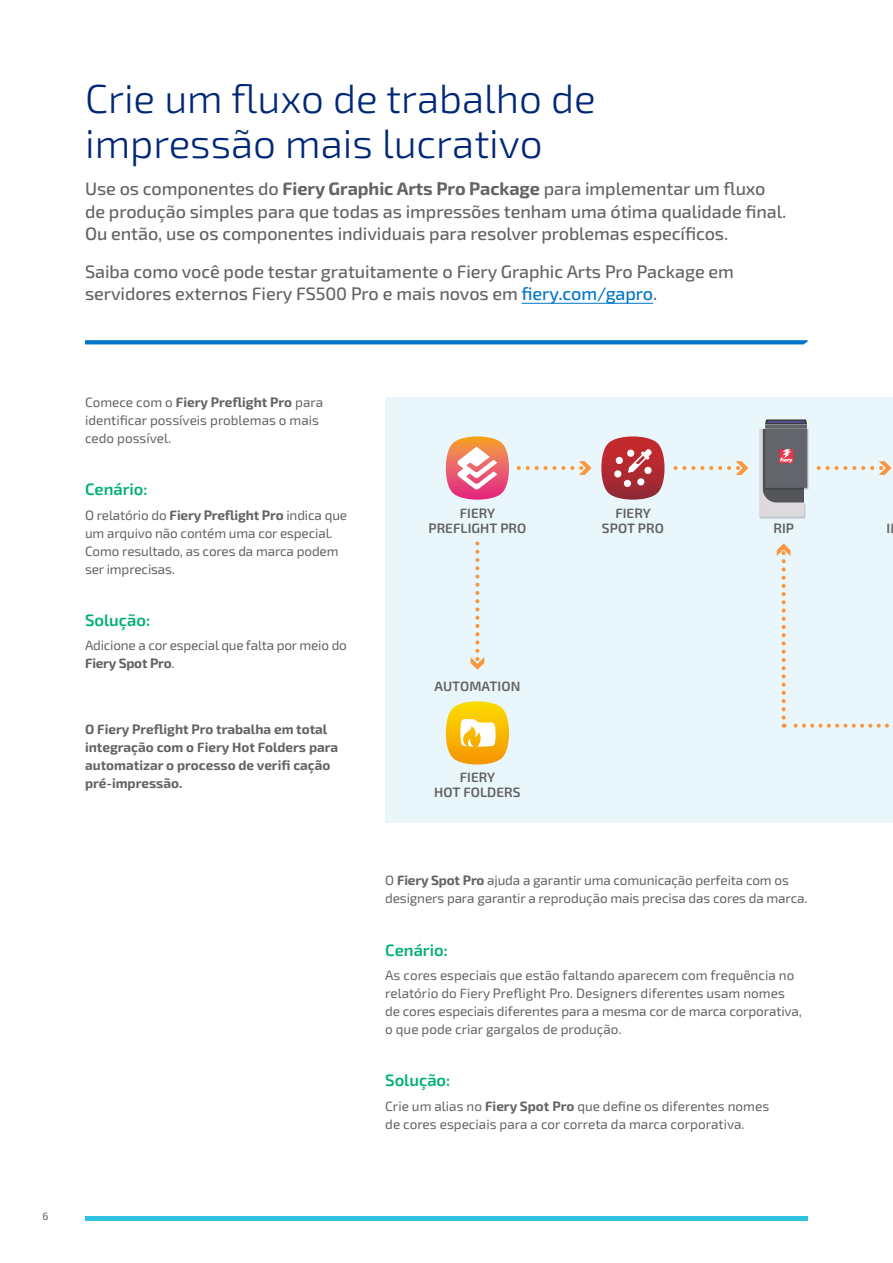
<style>
.page{position:relative;width:893px;height:1263px;background:#fff}
.page>*{position:absolute;margin:0;border:0;box-sizing:border-box;transform-origin:0 0}
.t1{font:300 40.5px/45px "Exo 2";color:#002877}
.t2{font:500 18px/22.5px "Exo 2";letter-spacing:-.005em;color:#666463}
.t3{font:600 16.5px "Exo 2";color:#00b076}
.t4{font:13.5px/18px "Exo 2";letter-spacing:-.01em;color:#666463}
.t5{font:700 13.5px/18px "Exo 2";color:#666463}
.t6{font:600 13.5px/14.9px "Exo 2";letter-spacing:.005em;color:#626261;text-align:center}
.t7{font:10.5px "Exo 2";color:#616161}
.s1{font-weight:700}
.s2{color:#0076c8}
</style>
<div class="page">
<hr style="left:85px;top:1216px;width:723px;height:4px;background:#2ec2e1">
<hr style="left:522px;top:303px;width:131px;height:1px;background:#0076c8">
<svg style="left:85px;top:340px;width:723px;height:4px;background:#0d7cca"></svg>
<div style="left:385px;top:398px;width:508px;height:425px;background:#e9f6fb"></div>
<svg style="left:519px;top:461px;width:73px;height:14px"></svg>
<svg style="left:675px;top:461px;width:73px;height:14px"></svg>
<svg style="left:819px;top:461px;width:72px;height:14px"></svg>
<svg style="left:784px;top:724px;width:105px;height:4px"></svg>
<svg style="left:777px;top:543px;width:13px;height:175px"></svg>
<svg style="left:471px;top:543px;width:13px;height:127px"></svg>
<img style="left:759px;top:429px;width:47px;height:90px">
<img style="left:807px;top:428px;width:2px;height:62px">
<svg style="left:760px;top:419px;width:47px;height:98px;background:#807d82"></svg>
<svg style="left:601px;top:436px;width:63px;height:64px;background:#bf5b61"></svg>
<div style="left:644px;top:467px;width:8px;height:7px;background:#fff;border-radius:50%"></div>
<svg style="left:446px;top:436px;width:63px;height:64px;background:#ee9796"></svg>
<svg style="left:446px;top:701px;width:63px;height:63px;background:#f7cc4c"></svg>
<h1 class="t1" style="left:85px;top:75px;width:512px">Crie um fluxo de trabalho de impressão mais lucrativo</h1>
<p class="t2" style="left:85px;top:177px;width:703px">Use os componentes do <span class="s1">Fiery Graphic Arts Pro Package</span> para implementar um fluxo de produção simples para que todas as impressões tenham uma ótima qualidade final.<br>Ou então, use os componentes individuais para resolver problemas específicos.</p>
<h2 class="t2" style="left:85px;top:260px;width:650px">Saiba como você pode testar gratuitamente o Fiery Graphic Arts Pro Package em servidores externos Fiery FS500 Pro e mais novos em <span class="s2">fiery.com/gapro</span>.</h2>
<p class="t4" style="left:85px;top:393px;width:240px">Comece com o <span class="s1">Fiery Preflight Pro</span> para identificar possíveis problemas o mais cedo possível.</p>
<p class="t3" style="left:85px;top:478px;width:64px">Cenário:</p>
<p class="t4" style="left:85px;top:505px;width:264px">O relatório do <span class="s1">Fiery Preflight Pro</span> indica que um arquivo não contém uma cor especial.<br>Como resultado, as cores da marca podem ser imprecisas.</p>
<p class="t3" style="left:85px;top:608px;width:67px">Solução:</p>
<p class="t4" style="left:85px;top:636px;width:263px">Adicione a cor especial que falta por meio do<br><span class="s1">Fiery Spot Pro</span>.</p>
<p class="t5" style="left:85px;top:720px;width:255px">O Fiery Preflight Pro trabalha em total integração com o Fiery Hot Folders para automatizar o processo de verifi cação pré-impressão.</p>
<p class="t7" style="left:43px;top:1209px;width:8px">6</p>
<p class="t6" style="left:428px;top:506px;width:99px">FIERY<br>PREFLIGHT PRO</p>
<p class="t6" style="left:602px;top:506px;width:64px">FIERY<br>SPOT PRO</p>
<p class="t6" style="left:434px;top:678px;width:87px">AUTOMATION</p>
<p class="t6" style="left:434px;top:770px;width:88px">FIERY<br>HOT FOLDERS</p>
<p class="t6" style="left:773px;top:520px;width:22px">RIP</p>
<p class="t4" style="left:385px;top:871px;width:424px">O <span class="s1">Fiery Spot Pro</span> ajuda a garantir uma comunicação perfeita com os designers para garantir a reprodução mais precisa das cores da marca.</p>
<p class="t3" style="left:385px;top:938px;width:64px">Cenário:</p>
<p class="t4" style="left:385px;top:966px;width:418px">As cores especiais que estão faltando aparecem com frequência no relatório do Fiery Preflight Pro. Designers diferentes usam nomes de cores especiais diferentes para a mesma cor de marca corporativa, o que pode criar gargalos de produção.</p>
<p class="t3" style="left:385px;top:1069px;width:67px">Solução:</p>
<p class="t4" style="left:385px;top:1096px;width:385px">Crie um alias no <span class="s1">Fiery Spot Pro</span> que define os diferentes nomes de cores especiais para a cor correta da marca corporativa.</p>
<p class="t6" style="left:886px;top:520px;width:5px">I</p>
</div>
